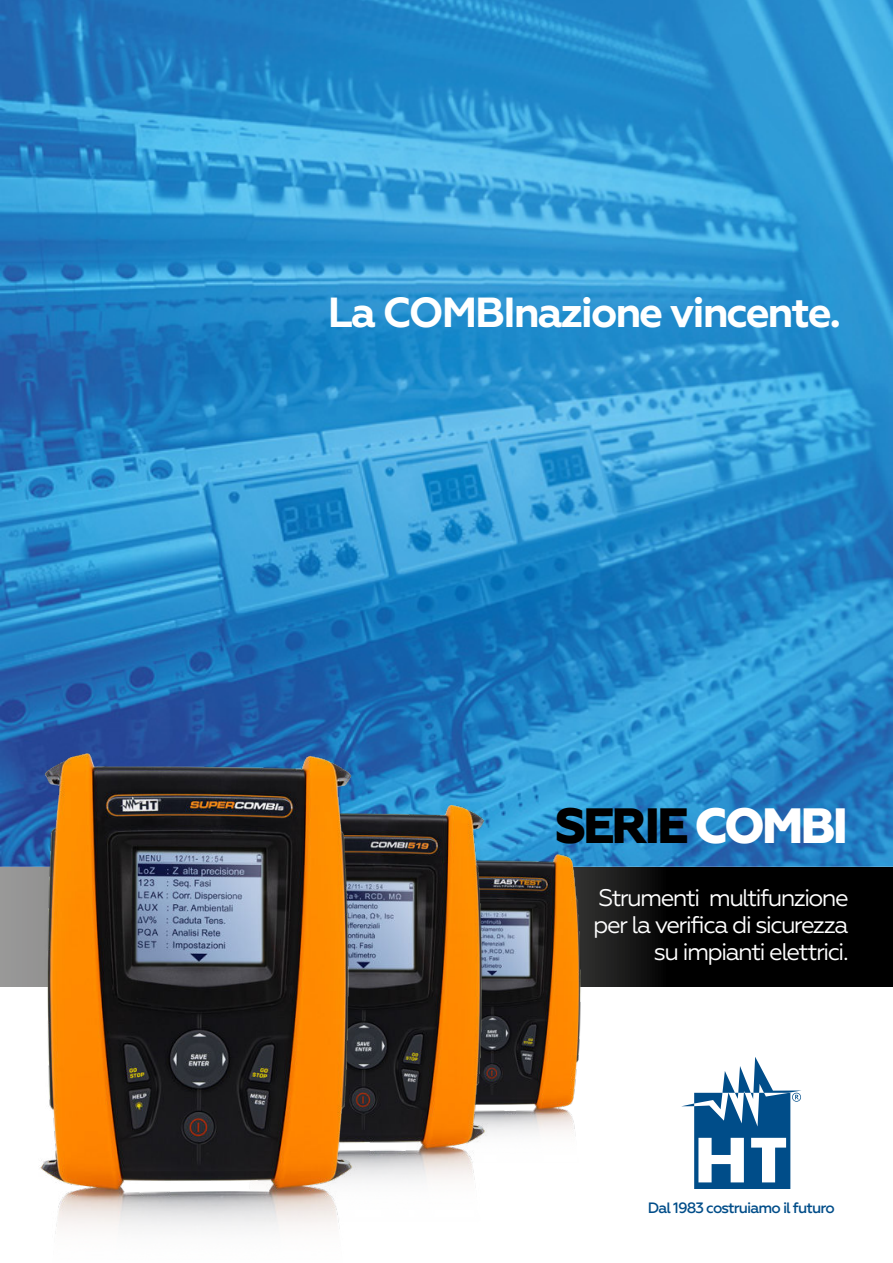
<style>
.page{position:relative;width:893px;height:1263px;background:#fff}
.page>*{position:absolute;margin:0;border:0;box-sizing:border-box;transform-origin:0 0}
.t1{font:800 49.5px "Geometria";letter-spacing:-.065em;color:#000}
.t2{font:700 42px "Geometria";letter-spacing:-.05em;color:#fff}
.t3{font:24px/27px "Geometria";letter-spacing:-.075em;color:#fff;text-align:right}
.t4{font:500 15px "Geometria";letter-spacing:-.06em;color:#004d89}
.s1{color:#fff}
</style>
<div class="page">
<img style="left:0;top:0;width:892px;height:987px">
<svg style="left:620px;top:867px;width:273px;height:119px;background:#020202"></svg>
<img style="left:525px;top:831px;width:95px;height:305px">
<img style="left:483px;top:771px;width:42px;height:365px">
<svg style="left:681px;top:1057px;width:120px;height:132px"></svg>
<img style="left:0;top:712px;width:483px;height:522px">
<h2 class="t2" style="left:328px;top:288px;width:514px">La COMBInazione vincente.</h2>
<h1 class="t1" style="left:555px;top:803px;width:295px">SERIE <span class="s1">COMBI</span></h1>
<p class="t3" style="left:593px;top:884px;width:257px">Strumenti multifunzione per la verifica di sicurezza su impianti elettrici.</p>
<p class="t4" style="left:648px;top:1199px;width:189px">Dal 1983 costruiamo il futuro</p>
</div>
